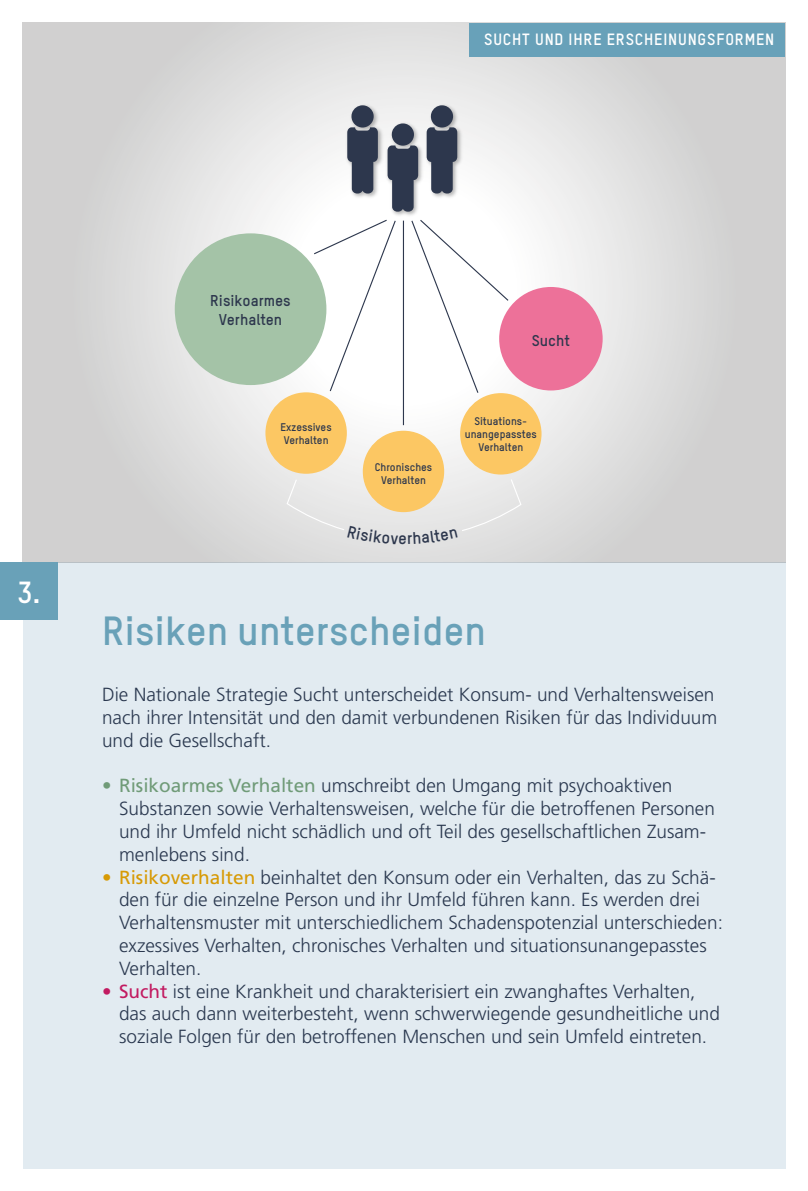
<style>
.page{position:relative;width:808px;height:1191px;background:#fff}
.page>*{position:absolute;margin:0;border:0;box-sizing:border-box;transform-origin:0 0}
.t1{font:700 40px "TSTAR";color:#69a1b8}
.t2{font:700 30px "TSTAR";color:#fff}
.t3{font:300 19px/22.8px "Frutiger";color:#2a384f}
.t4{font:700 16px "TSTAR";letter-spacing:.05em;color:#fff}
.t5{font:700 15.4px/18.4px "TSTAR";color:#2d374d;text-align:center}
.t6{font:700 11px/13px "TSTAR";color:#2d374d;text-align:center}
.s1{font-weight:400;color:#709b78}
.s2{font-weight:400;color:#d79a05}
.s3{font-weight:400;color:#c21b61}
</style>
<div class="page">
<div style="left:23px;top:531px;width:762px;height:637px;background:#e2ebf1"></div>
<svg style="left:23px;top:23px;width:762px;height:539px;background:#ddd"></svg>
<div style="left:470px;top:23px;width:315px;height:34px;background:#68a1b9"></div>
<hr style="left:403px;top:221px;width:1px;height:204px;background:#2d374d">
<svg style="left:313px;top:219px;width:84px;height:173px"></svg>
<svg style="left:410px;top:219px;width:100px;height:175px"></svg>
<div style="left:175px;top:233px;width:151px;height:152px;background:#a4c3a7;border-radius:50%"></div>
<div style="left:499px;top:287px;width:104px;height:103px;background:#ed7199;border-radius:50%"></div>
<div style="left:363px;top:431px;width:81px;height:81px;background:#fcc763;border-radius:50%"></div>
<div style="left:265px;top:392px;width:82px;height:82px;background:#fcc763;border-radius:50%"></div>
<div style="left:460px;top:393px;width:81px;height:81px;background:#fcc763;border-radius:50%"></div>
<img style="left:384px;top:120px;width:42px;height:99px">
<svg style="left:388px;top:123px;width:30px;height:89px;background:#596071"></svg>
<img style="left:423px;top:102px;width:42px;height:99px">
<svg style="left:427px;top:105px;width:30px;height:88px;background:#575e6f"></svg>
<img style="left:343px;top:102px;width:42px;height:99px">
<svg style="left:347px;top:105px;width:31px;height:88px;background:#5a6272"></svg>
<div style="left:0;top:562px;width:58px;height:58px;background:#69a1b8"></div>
<svg style="left:286px;top:478px;width:236px;height:66px"></svg>
<p class="t4" style="left:484px;top:29px;width:292px">SUCHT UND IHRE ERSCHEINUNGSFORMEN</p>
<h2 class="t2" style="left:17px;top:573px;width:25px">3.</h2>
<p class="t5" style="left:210px;top:291px;width:82px">Risikoarmes<br>Verhalten</p>
<p class="t5" style="left:532px;top:331px;width:40px">Sucht</p>
<p class="t6" style="left:281px;top:420px;width:53px;text-align:left">Exzessives<br>Verhalten</p>
<p class="t6" style="left:465px;top:414px;width:74px">Situations&shy;unangepasstes<br>Verhalten</p>
<p class="t6" style="left:375px;top:460px;width:59px">Chronisches<br>Verhalten</p>
<h1 class="t1" style="left:102px;top:605px;width:385px">Risiken unterscheiden</h1>
<p class="t3" style="left:102px;top:683px;width:617px">Die Nationale Strategie Sucht unterscheidet Konsum- und Verhaltensweisen nach ihrer Intensität und den damit verbundenen Risiken für das Individuum und die Gesellschaft.</p>
<p class="t3" style="left:119px;top:774px;width:597px;text-indent:-17px"><span class="s1">• Risikoarmes Verhalten</span> umschreibt den Umgang mit psychoaktiven Substanzen sowie Verhaltensweisen, welche für die betroffenen Personen und ihr Umfeld nicht schädlich und oft Teil des gesellschaftlichen Zusam&shy;menlebens sind.</p>
<p class="t3" style="left:119px;top:865px;width:605px;text-indent:-17px"><span class="s2">• Risikoverhalten</span> beinhaltet den Konsum oder ein Verhalten, das zu Schä&shy;den für die einzelne Person und ihr Umfeld führen kann. Es werden drei Verhaltensmuster mit unterschiedlichem Schadenspotenzial unterschieden: exzessives Verhalten, chronisches Verhalten und situationsunangepasstes Verhalten.</p>
<p class="t3" style="left:119px;top:979px;width:602px;text-indent:-17px"><span class="s3">• Sucht</span> ist eine Krankheit und charakterisiert ein zwanghaftes Verhalten, das auch dann weiterbesteht, wenn schwerwiegende gesundheitliche und soziale Folgen für den betroffenen Menschen und sein Umfeld eintreten.</p>
</div>
